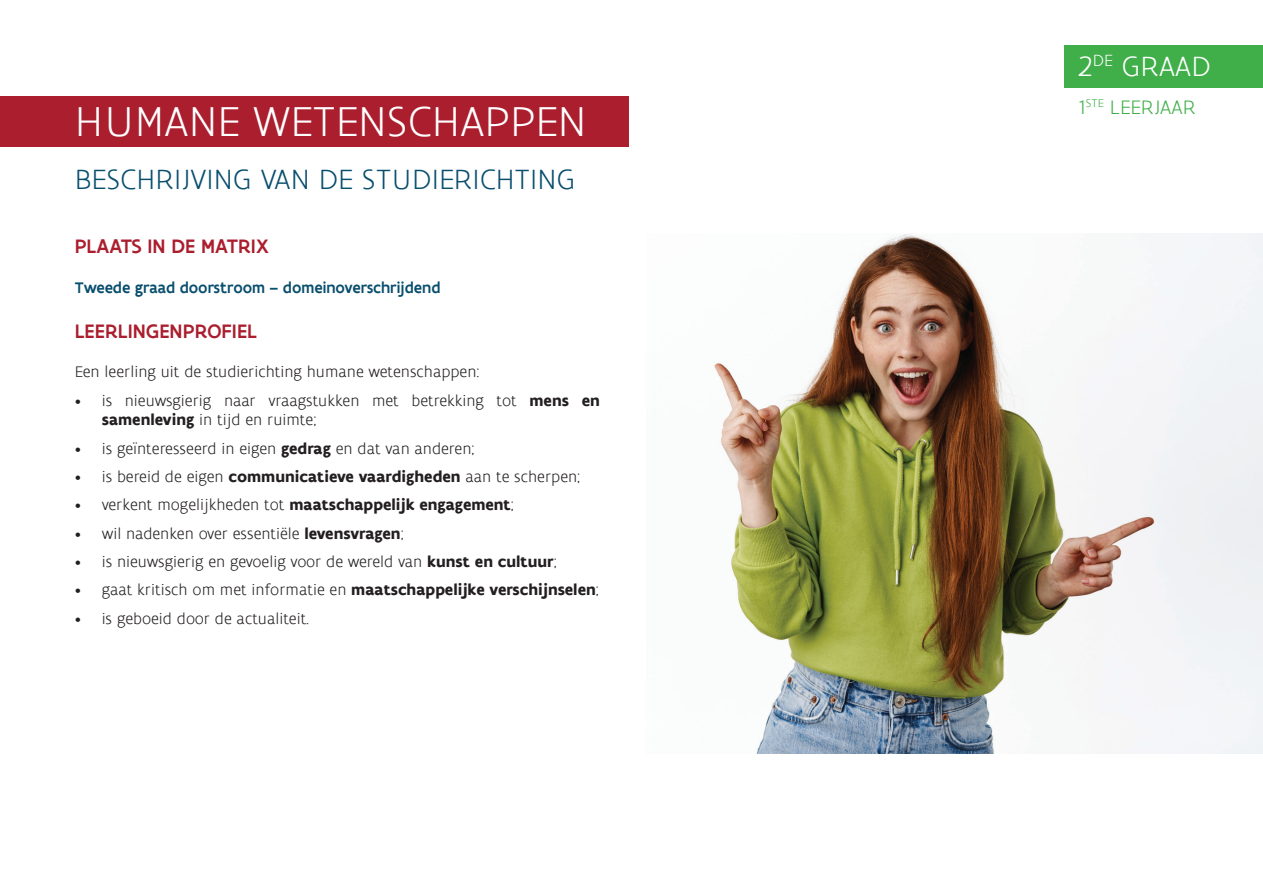
<style>
.page{position:relative;width:1263px;height:893px;background:#fff}
.page>*{position:absolute;margin:0;border:0;box-sizing:border-box;transform-origin:0 0}
.t1{font:300 45px "Flanders Art Sans";letter-spacing:.005em;color:#fff}
.t2{font:300 30px "Flanders Art Sans";letter-spacing:.005em;color:#084e6d}
.t3{font:300 30px "Flanders Art Sans";letter-spacing:.005em;color:#fff}
.t4{font:500 21px "Flanders Art Sans";letter-spacing:.005em;color:#ab1e2e}
.t5{font:300 21px "Flanders Art Sans";letter-spacing:.005em;color:#40ae49}
.t6{font:300 16.5px/19.8px "Flanders Art Sans";color:#231f20}
.t7{font:500 16.5px "Flanders Art Sans";color:#084e6d}
.s1{font-weight:700}
</style>
<div class="page">
<div style="left:0;top:97px;width:628px;height:50px;background:#ab1e2e"></div>
<img style="left:714px;top:234px;width:549px;height:520px">
<div style="left:1064px;top:45px;width:199px;height:43px;background:#40ae49"></div>
<h1 class="t1" style="left:75px;top:95px;width:513px">HUMANE WETENSCHAPPEN</h1>
<h2 class="t2" style="left:75px;top:161px;width:502px">BESCHRIJVING VAN DE STUDIERICHTING</h2>
<p class="t4" style="left:75px;top:233px;width:196px">PLAATS IN DE MATRIX</p>
<p class="t7" style="left:75px;top:277px;width:367px">Tweede graad doorstroom – domeinoverschrijdend</p>
<p class="t4" style="left:75px;top:318px;width:184px">LEERLINGENPROFIEL</p>
<p class="t6" style="left:75px;top:363px;width:406px">Een leerling uit de studierichting humane wetenschappen:</p>
<p class="t6" style="left:102px;top:391px;width:500px;text-indent:-27px">• is nieuwsgierig naar vraagstukken met betrekking tot <span class="s1">mens en samenleving</span> in tijd en ruimte;</p>
<p class="t6" style="left:75px;top:439px;width:401px">• is geïnteresseerd in eigen <span class="s1">gedrag</span> en dat van anderen;</p>
<p class="t6" style="left:75px;top:467px;width:507px">• is bereid de eigen <span class="s1">communicatieve vaardigheden</span> aan te scherpen;</p>
<p class="t6" style="left:75px;top:496px;width:441px">• verkent mogelijkheden tot <span class="s1">maatschappelijk engagement</span>;</p>
<p class="t6" style="left:75px;top:524px;width:331px">• wil nadenken over essentiële <span class="s1">levensvragen</span>;</p>
<p class="t6" style="left:75px;top:552px;width:484px">• is nieuwsgierig en gevoelig voor de wereld van <span class="s1">kunst en cultuur</span>;</p>
<p class="t6" style="left:75px;top:580px;width:526px">• gaat kritisch om met informatie en <span class="s1">maatschappelijke verschijnselen</span>;</p>
<p class="t6" style="left:75px;top:609px;width:236px">• is geboeid door de actualiteit.</p>
<h2 class="t3" style="left:1078px;top:48px;width:134px">2<sup>DE</sup> GRAAD</h2>
<p class="t5" style="left:1079px;top:94px;width:118px">1<sup>STE</sup> LEERJAAR</p>
</div>
